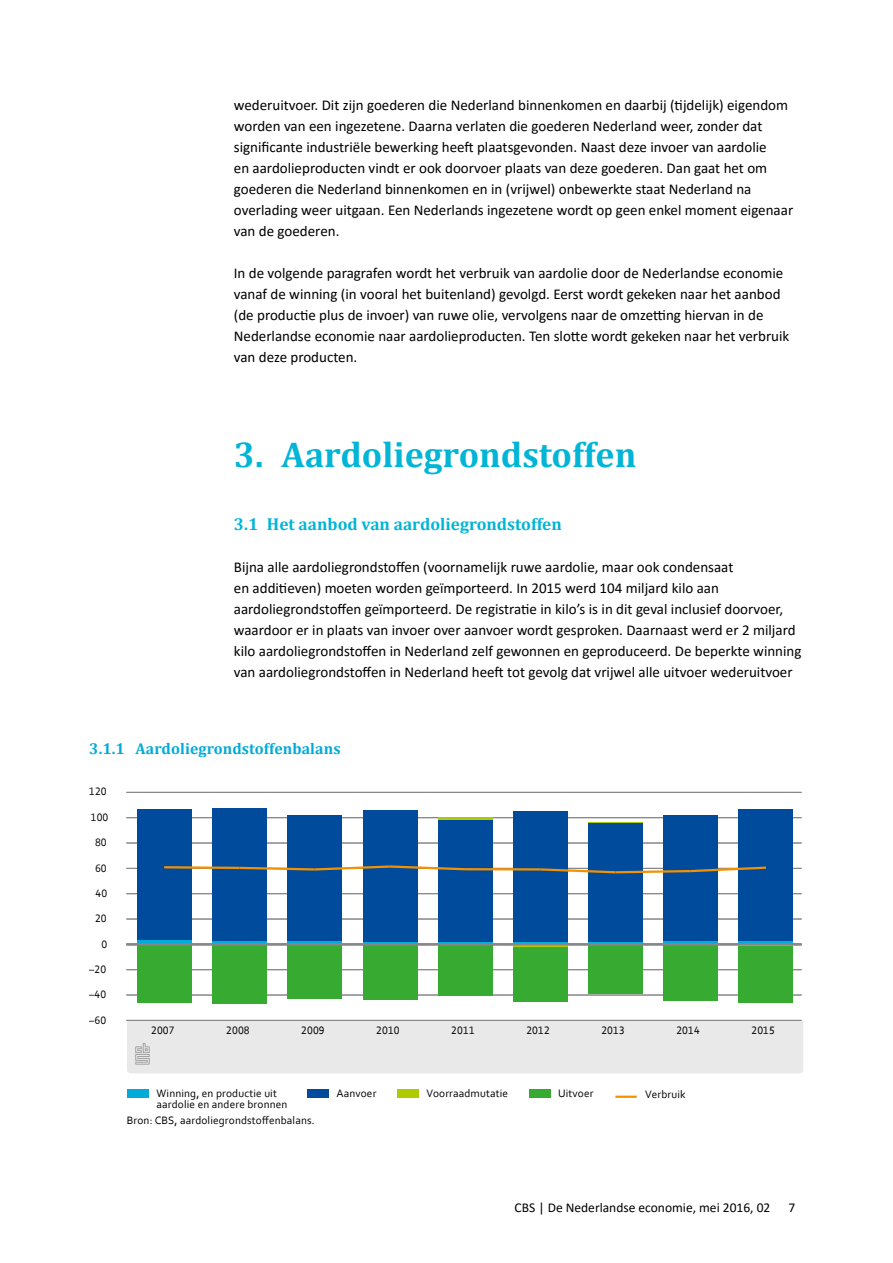
<style>
.page{position:relative;width:893px;height:1263px;background:#fff}
.page>*{position:absolute;margin:0;border:0;box-sizing:border-box;transform-origin:0 0}
.t1{font:700 36px "Cambria";color:#00b5d6}
.t2{font:700 17.25px "Cambria";color:#00b5d6}
.t3{font:700 15.75px "Cambria";letter-spacing:.005em;color:#00abd9}
.t4{font:15px/21px "Calibri";color:#000}
.t5{font:13.5px "Calibri";color:#000}
.t6{font:11.25px/10.5px "Corbel";letter-spacing:.01em;color:#000}
</style>
<div class="page">
<div style="left:127px;top:1021px;width:676px;height:52px;background:#e9e9e9"></div>
<hr style="left:126px;top:943px;width:676px;height:2px;background:#868786">
<hr style="left:126px;top:1020px;width:676px;height:1px;background:#868786">
<hr style="left:126px;top:995px;width:676px;height:1px;background:#868786">
<hr style="left:126px;top:969px;width:676px;height:1px;background:#868786">
<hr style="left:126px;top:919px;width:676px;height:1px;background:#868786">
<hr style="left:126px;top:893px;width:676px;height:1px;background:#868786">
<hr style="left:126px;top:868px;width:676px;height:1px;background:#868786">
<hr style="left:126px;top:843px;width:676px;height:1px;background:#868786">
<hr style="left:126px;top:817px;width:676px;height:1px;background:#868786">
<hr style="left:126px;top:792px;width:676px;height:1px;background:#868786">
<div style="left:128px;top:1089px;width:21px;height:9px;background:#00abd9"></div>
<div style="left:308px;top:1089px;width:21px;height:9px;background:#004b9c"></div>
<div style="left:398px;top:1089px;width:21px;height:9px;background:#afca00"></div>
<div style="left:529px;top:1089px;width:21px;height:9px;background:#37aa32"></div>
<hr style="left:615px;top:1095px;width:22px;height:3px;background:#f39100">
<div style="left:138px;top:945px;width:54px;height:57px;background:#37aa32"></div>
<div style="left:213px;top:944px;width:54px;height:60px;background:#37aa32"></div>
<div style="left:288px;top:945px;width:54px;height:53px;background:#37aa32"></div>
<div style="left:363px;top:944px;width:54px;height:56px;background:#37aa32"></div>
<div style="left:438px;top:944px;width:54px;height:52px;background:#37aa32"></div>
<div style="left:513px;top:946px;width:54px;height:56px;background:#37aa32"></div>
<div style="left:588px;top:944px;width:54px;height:50px;background:#37aa32"></div>
<div style="left:663px;top:945px;width:54px;height:55px;background:#37aa32"></div>
<div style="left:738px;top:946px;width:54px;height:57px;background:#37aa32"></div>
<hr style="left:513px;top:944px;width:54px;height:2px;background:#afca00">
<hr style="left:738px;top:944px;width:54px;height:2px;background:#afca00">
<hr style="left:363px;top:810px;width:54px;height:1px;background:#afca00">
<hr style="left:438px;top:817px;width:54px;height:3px;background:#afca00">
<div style="left:138px;top:809px;width:54px;height:131px;background:#004b9c"></div>
<div style="left:213px;top:808px;width:54px;height:133px;background:#004b9c"></div>
<div style="left:288px;top:815px;width:54px;height:126px;background:#004b9c"></div>
<div style="left:363px;top:811px;width:54px;height:131px;background:#004b9c"></div>
<div style="left:438px;top:820px;width:54px;height:122px;background:#004b9c"></div>
<div style="left:513px;top:811px;width:54px;height:131px;background:#004b9c"></div>
<div style="left:588px;top:823px;width:54px;height:118px;background:#004b9c"></div>
<div style="left:663px;top:815px;width:54px;height:126px;background:#004b9c"></div>
<div style="left:738px;top:809px;width:54px;height:132px;background:#004b9c"></div>
<hr style="left:138px;top:940px;width:54px;height:4px;background:#00abd9">
<hr style="left:213px;top:941px;width:54px;height:3px;background:#00abd9">
<hr style="left:288px;top:941px;width:54px;height:3px;background:#00abd9">
<hr style="left:363px;top:942px;width:54px;height:2px;background:#00abd9">
<hr style="left:438px;top:942px;width:54px;height:2px;background:#00abd9">
<hr style="left:513px;top:942px;width:54px;height:2px;background:#00abd9">
<hr style="left:588px;top:941px;width:54px;height:3px;background:#00abd9">
<hr style="left:663px;top:941px;width:54px;height:3px;background:#00abd9">
<hr style="left:738px;top:941px;width:54px;height:3px;background:#00abd9">
<svg style="left:164px;top:864px;width:303px;height:8px"></svg>
<hr style="left:465px;top:868px;width:75px;height:2px;background:#f39100">
<svg style="left:538px;top:865px;width:228px;height:10px"></svg>
<hr style="left:126px;top:943px;width:675px;height:2px;background:#868786">
<p class="t4" style="left:234px;top:94px;width:561px">wederuitvoer. Dit zijn goederen die Nederland binnenkomen en daarbij (tijdelijk) eigendom worden van een ingezetene. Daarna verlaten die goederen Nederland weer, zonder dat significante industriële bewerking heeft plaatsgevonden. Naast deze invoer van aardolie<br>en aardolieproducten vindt er ook doorvoer plaats van deze goederen. Dan gaat het om goederen die Nederland binnenkomen en in (vrijwel) onbewerkte staat Nederland na overlading weer uitgaan. Een Nederlands ingezetene wordt op geen enkel moment eigenaar van de goederen.</p>
<p class="t4" style="left:234px;top:262px;width:557px">In de volgende paragrafen wordt het verbruik van aardolie door de Nederlandse economie vanaf de winning (in vooral het buitenland) gevolgd. Eerst wordt gekeken naar het aanbod (de productie plus de invoer) van ruwe olie, vervolgens naar de omzetting hiervan in de Nederlandse economie naar aardolieproducten. Ten slotte wordt gekeken naar het verbruik van deze producten.</p>
<h1 class="t1" style="left:234px;top:433px;width:404px">3. Aardoliegrondstoffen</h1>
<p class="t2" style="left:234px;top:514px;width:329px">3.1 Het aanbod van aardoliegrondstoffen</p>
<p class="t4" style="left:234px;top:556px;width:569px">Bijna alle aardoliegrondstoffen (voornamelijk ruwe aardolie, maar ook condensaat<br>en additieven) moeten worden geïmporteerd. In 2015 werd 104 miljard kilo aan aardoliegrondstoffen geïmporteerd. De registratie in kilo’s is in dit geval inclusief doorvoer, waardoor er in plaats van invoer over aanvoer wordt gesproken. Daarnaast werd er 2 miljard kilo aardoliegrondstoffen in Nederland zelf gewonnen en geproduceerd. De beperkte winning van aardoliegrondstoffen in Nederland heeft tot gevolg dat vrijwel alle uitvoer wederuitvoer</p>
<p class="t3" style="left:89px;top:739px;width:253px">3.1.1 Aardoliegrondstoffenbalans</p>
<p class="t6" style="left:89px;top:786px;width:19px">120</p>
<p class="t6" style="left:91px;top:811px;width:19px">100</p>
<p class="t6" style="left:95px;top:837px;width:13px">80</p>
<p class="t6" style="left:95px;top:863px;width:13px">60</p>
<p class="t6" style="left:95px;top:888px;width:13px">40</p>
<p class="t6" style="left:95px;top:913px;width:13px">20</p>
<p class="t6" style="left:102px;top:938px;width:7px">0</p>
<p class="t6" style="left:89px;top:964px;width:19px">–20</p>
<p class="t6" style="left:89px;top:989px;width:19px">–40</p>
<p class="t6" style="left:89px;top:1014px;width:19px">–60</p>
<p class="t6" style="left:151px;top:1025px;width:25px">2007</p>
<p class="t6" style="left:226px;top:1025px;width:25px">2008</p>
<p class="t6" style="left:301px;top:1025px;width:25px">2009</p>
<p class="t6" style="left:376px;top:1025px;width:25px">2010</p>
<p class="t6" style="left:451px;top:1025px;width:25px">2011</p>
<p class="t6" style="left:526px;top:1025px;width:25px">2012</p>
<p class="t6" style="left:601px;top:1025px;width:25px">2013</p>
<p class="t6" style="left:676px;top:1025px;width:25px">2014</p>
<p class="t6" style="left:751px;top:1025px;width:25px">2015</p>
<p class="t6" style="left:157px;top:1088px;width:132px">Winning, en productie uit aardolie en andere bronnen</p>
<p class="t6" style="left:337px;top:1088px;width:41px">Aanvoer</p>
<p class="t6" style="left:427px;top:1088px;width:83px">Voorraadmutatie</p>
<p class="t6" style="left:558px;top:1088px;width:37px">Uitvoer</p>
<p class="t6" style="left:127px;top:1115px;width:189px">Bron: CBS, aardoliegrondstoffenbalans.</p>
<p class="t6" style="left:645px;top:1089px;width:42px">Verbruik</p>
<p class="t5" style="left:515px;top:1198px;width:257px">CBS | De Nederlandse economie, mei 2016, 02</p>
<p class="t5" style="left:788px;top:1198px;width:8px">7</p>
</div>
